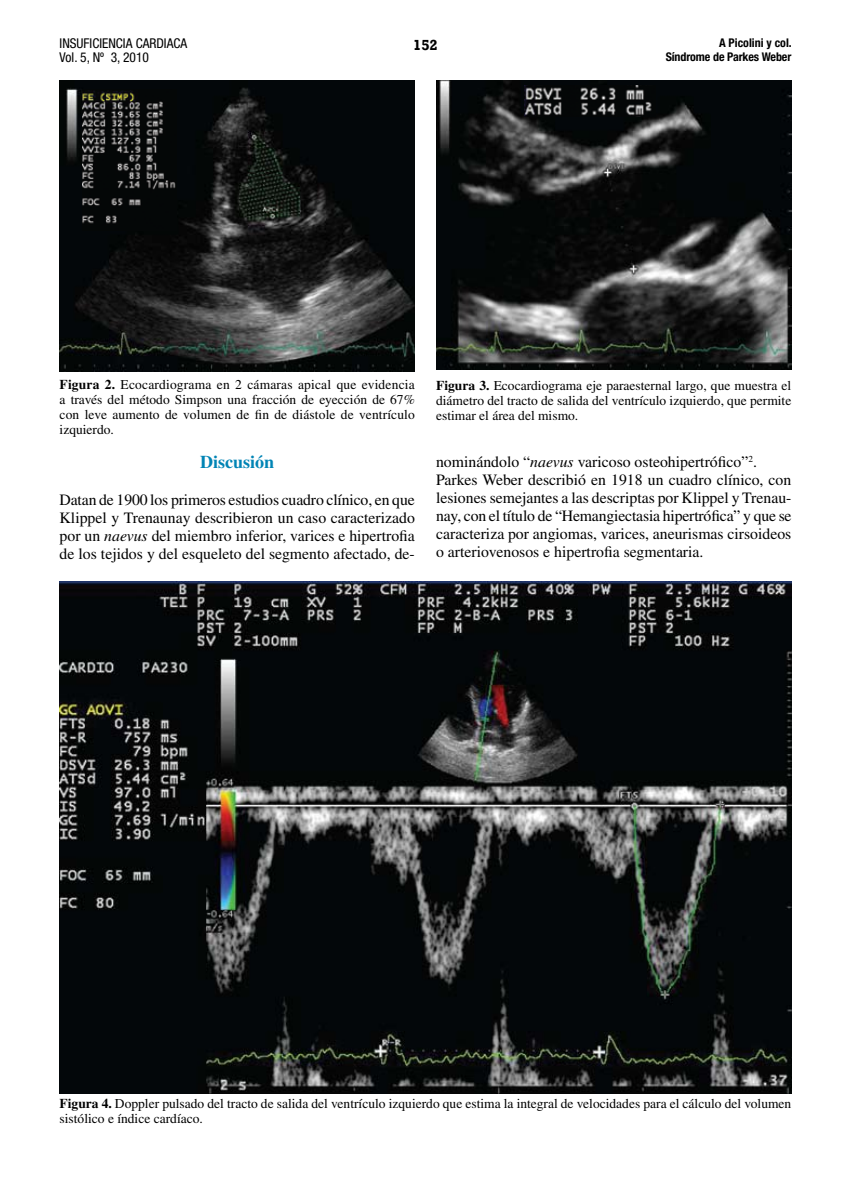
<style>
.page{position:relative;width:851px;height:1191px;background:#fff}
.page>*{position:absolute;margin:0;border:0;box-sizing:border-box;transform-origin:0 0}
.t1{font:700 18px "Times LT Std";color:#0084b5}
.t2{font:15.75px/18px "Times LT Std";color:#000;text-align:justify}
.t3{font:700 15px "Rockwell";color:#000}
.t4{font:13.5px/15px "Times LT Std";color:#000;text-align:justify}
.t5{font:condensed 13.5px/14.4px "Helvetica Neue LT Std";color:#000}
.t6{font:700 condensed 12px/14.4px "Helvetica Neue LT Std";letter-spacing:-.01em;color:#000;text-align:right}
.s1{font-weight:700}
.s2{font-style:italic}
</style>
<div class="page">
<img style="left:436px;top:81px;width:355px;height:289px">
<img style="left:524px;top:86px;width:131px;height:30px">
<img style="left:60px;top:81px;width:355px;height:290px">
<img style="left:60px;top:581px;width:731px;height:512px">
<img style="left:82px;top:89px;width:95px;height:141px">
<p class="t5" style="left:60px;top:36px;width:129px">INSUFICIENCIA CARDIACA<br>Vol. 5, Nº 3, 2010</p>
<p class="t3" style="left:413px;top:35px;width:26px">152</p>
<p class="t6" style="left:665px;top:35px;width:127px">A Picolini y col.<br>Síndrome de Parkes Weber</p>
<p class="t4" style="left:60px;top:377px;width:357px"><span class="s1">Figura 2.</span> Ecocardiograma en 2 cámaras apical que evidencia a través del método Simpson una fracción de eyección de 67% con leve aumento de volumen de fin de diástole de ventrículo izquierdo.</p>
<p class="t4" style="left:436px;top:378px;width:357px"><span class="s1">Figura 3.</span> Ecocardiograma eje paraesternal largo, que muestra el diámetro del tracto de salida del ventrículo izquierdo, que permite estimar el área del mismo.</p>
<p class="t1" style="left:200px;top:451px;width:76px">Discusión</p>
<p class="t2" style="left:60px;top:490px;width:357px">Datan de 1900 los primeros estudios cuadro clínico, en que Klippel y Trenaunay describieron un caso caracterizado por un <span class="s2">naevus</span> del miembro inferior, varices e hipertrofia de los tejidos y del esqueleto del segmento afectado, de-</p>
<p class="t2" style="left:436px;top:453px;width:357px;text-align:left">nominándolo “<span class="s2">naevus</span> varicoso osteohipertrófico”<sup>2</sup>.<br>Parkes Weber describió en 1918 un cuadro clínico, con lesiones semejantes a las descriptas por Klippel y Trenau&shy;nay, con el título de “Hemangiectasia hipertrófica” y que se caracteriza por angiomas, varices, aneurismas cirsoideos o arteriovenosos e hipertrofia segmentaria.</p>
<p class="t4" style="left:60px;top:1096px;width:733px"><span class="s1">Figura 4.</span> Doppler pulsado del tracto de salida del ventrículo izquierdo que estima la integral de velocidades para el cálculo del volumen sistólico e índice cardíaco.</p>
</div>
